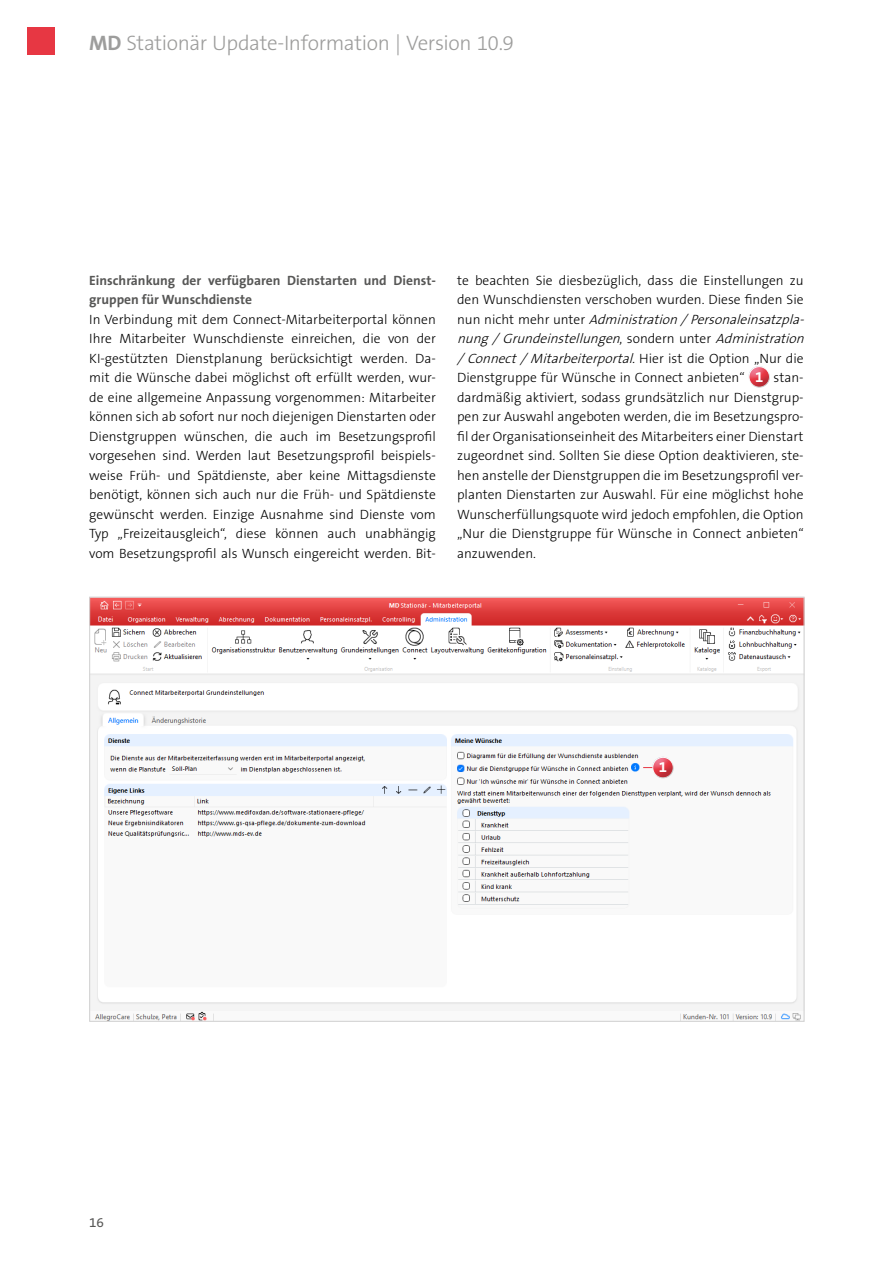
<style>
.page{position:relative;width:893px;height:1263px;background:#fff}
.page>*{position:absolute;margin:0;border:0;box-sizing:border-box;transform-origin:0 0}
.t1{font:300 21px "The Sans B3";letter-spacing:-.015em;color:#9d9d9c}
.t2{font:700 15px "The Sans B7";color:#fff}
.t3{font:300 13.5px/19.5px "The Sans B3";color:#000;text-align:justify}
.t4{font:700 13.5px/19.5px "The Sans B7";color:#575756}
.t5{font:13.5px "The Sans B5 Plain";color:#575756}
.s1{font-family:"The Sans B7";font-weight:700}
.s2{font-style:italic}
.s3{font-family:"The Sans B7";font-weight:700;font-size:15px;color:#fff}
</style>
<div class="page">
<div style="left:28px;top:28px;width:27px;height:27px;background:#e73743"></div>
<div style="left:742px;top:365px;width:38px;height:25px;background:#000;opacity:.2"></div>
<img style="left:91px;top:599px;width:711px;height:421px">
<div style="left:642px;top:748px;width:38px;height:32px;background:#f9f9f9"></div>
<div style="left:645px;top:755px;width:39px;height:26px;background:#000;opacity:.2"></div>
<h1 class="t1" style="left:89px;top:32px;width:426px"><span class="s1">MD</span> Stationär Update-Information | Version 10.9</h1>
<p class="t4" style="left:89px;top:271px;width:348px">Einschränkung der verfügbaren Dienstarten und Dienst&shy;gruppen für Wunschdienste</p>
<p class="t3" style="left:89px;top:310px;width:348px">In Verbindung mit dem Connect-Mitarbeiterportal können Ihre Mitarbeiter Wunschdienste einreichen, die von der KI-gestützten Dienstplanung berücksichtigt werden. Da&shy;mit die Wünsche dabei möglichst oft erfüllt werden, wur&shy;de eine allgemeine Anpassung vorgenommen: Mitarbeiter können sich ab sofort nur noch diejenigen Dienstarten oder Dienstgruppen wünschen, die auch im Besetzungsprofil vorgesehen sind. Werden laut Besetzungsprofil beispiels&shy;weise Früh- und Spätdienste, aber keine Mittagsdienste benötigt, können sich auch nur die Früh- und Spätdienste gewünscht werden. Einzige Ausnahme sind Dienste vom Typ „Freizeitausgleich“, diese können auch unabhängig vom Besetzungsprofil als Wunsch eingereicht werden. Bit-</p>
<p class="t3" style="left:457px;top:271px;width:352px;text-align:left">te beachten Sie diesbezüglich, dass die Einstellungen zu den Wunschdiensten verschoben wurden. Diese finden Sie n u n n i c h t m e h r u n t e r <span class="s2">Administration /Personaleinsatzpla&shy;nung/Grundeinstellungen</span>, s o n d e r n u n t e r <span class="s2">Administration /Connect/Mitarbeiterportal.</span>H i e r i st d i e O pt i o n „ N u r d i e Dienstgruppe für Wünsche in Connect anbieten“ <span class="s3">1</span> stan&shy;dardmäßig aktiviert, sodass grundsätzlich nur Dienstgrup&shy;pen zur Auswahl angeboten werden, die im Besetzungspro&shy;fil der Organisationseinheit des Mitarbeiters einer Dienstart zugeordnet sind. Sollten Sie diese Option deaktivieren, ste&shy;hen anstelle der Dienstgruppen die im Besetzungsprofil ver&shy;planten Dienstarten zur Auswahl. Für eine möglichst hohe Wunscherfüllungsquote wird jedoch empfohlen, die Option „Nur die Dienstgruppe für Wünsche in Connect anbieten“ anzuwenden.</p>
<p class="t2" style="left:659px;top:759px;width:10px">1</p>
<p class="t5" style="left:89px;top:1215px;width:16px">16</p>
</div>
